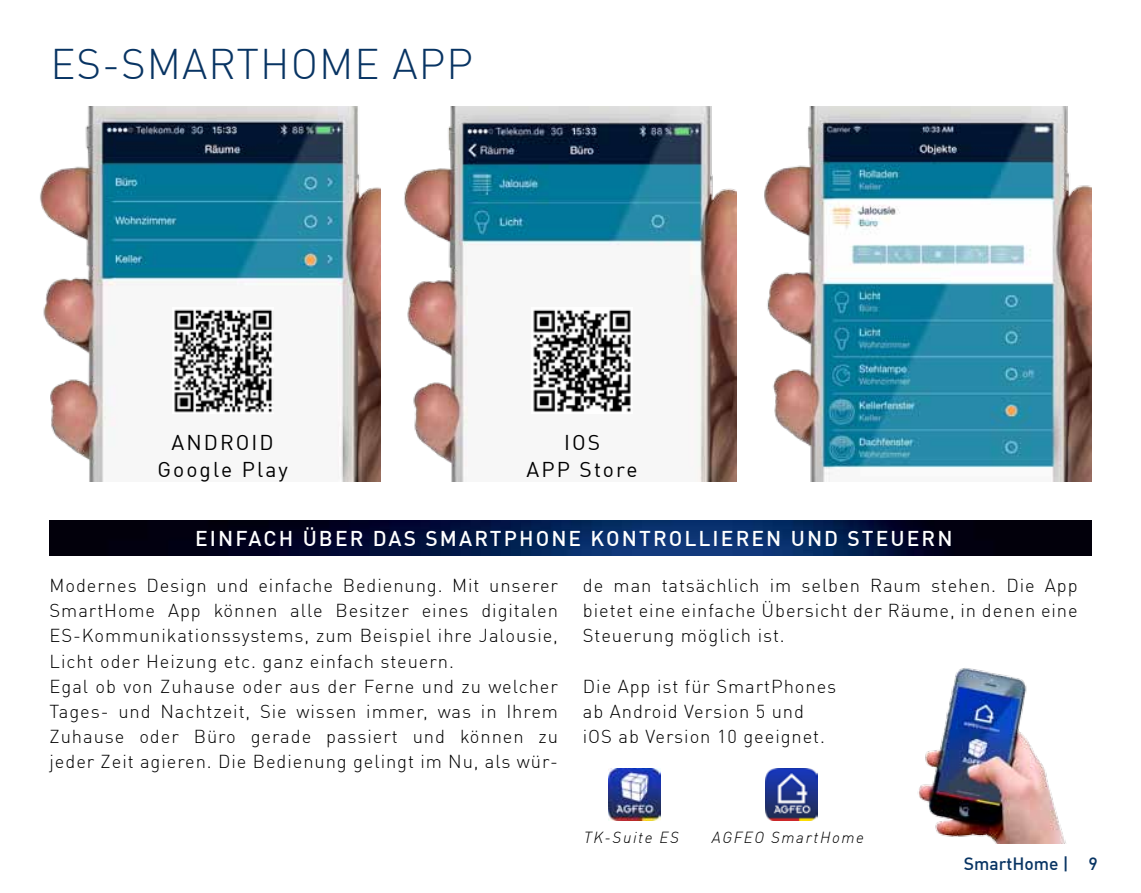
<style>
.page{position:relative;width:1141px;height:893px;background:#fff}
.page>*{position:absolute;margin:0;border:0;box-sizing:border-box;transform-origin:0 0}
.t1{font:300 42px "DIN Offc";letter-spacing:.025em;color:#083463}
.t2{font:500 21px "DIN Offc";letter-spacing:.1em;color:#fff}
.t3{font:21px/26.2px "DIN Offc";letter-spacing:.1em;color:#000;text-align:center}
.t4{font:300 18.38px/25.2px "DIN Offc";letter-spacing:.05em;color:#000}
.t5{font:500 17.5px "DIN Offc";color:#083463}
.t6{font:italic 300 15.75px "DIN Offc";letter-spacing:.1em;color:#000}
</style>
<div class="page">
<img style="left:40px;top:106px;width:340px;height:375px">
<img style="left:764px;top:106px;width:327px;height:375px">
<img style="left:404px;top:106px;width:332px;height:375px">
<img style="left:172px;top:308px;width:101px;height:105px">
<img style="left:532px;top:308px;width:101px;height:105px">
<img style="left:50px;top:521px;width:1041px;height:34px">
<img style="left:609px;top:769px;width:52px;height:52px">
<img style="left:765px;top:769px;width:52px;height:52px">
<img style="left:918px;top:668px;width:148px;height:175px">
<h1 class="t1" style="left:50px;top:38px;width:370px">ES-SmartH ome App</h1>
<p class="t3" style="left:157px;top:429px;width:132px">ANDROID<br>Google Play</p>
<p class="t3" style="left:527px;top:429px;width:113px">IOS<br>APP Store</p>
<p class="t2" style="left:195px;top:525px;width:667px">EINFACH ÜBER DAS SMARTPHONE KONTROLLIEREN UND STE</p>
<p class="t2" style="left:891px;top:525px;width:64px">UERN</p>
<p class="t4" style="left:50px;top:573px;width:510px">Modernes Design und einfache Bedienung. M it unserer SmartHome App können alle Besitzer eines digitalen ES-Kommunikationssystems, zum Beispiel ihre Jalousie, Licht oder Heizung etc. ganz einfach steuern.<br>Egal ob von Zuhause oder aus der Ferne und zu welcher Tages- und Nachtzeit, Sie wissen immer, was in I hrem Zuhause oder Büro gerade passiert und können zu jeder Zeit agieren. Die Bedienung gelingt im Nu, als wür-</p>
<p class="t4" style="left:583px;top:573px;width:496px;text-align:justify">de man tatsächlich im selben Raum stehen. Die App bietet eine einfache Übersicht der Räume, in denen eine Steuerung möglich ist.</p>
<p class="t4" style="left:583px;top:673px;width:255px">Die App ist für SmartPhones ab Android Version 5 und<br>iOS ab Version 10 geeignet.</p>
<p class="t6" style="left:584px;top:828px;width:97px">TK-Suite ES</p>
<p class="t6" style="left:712px;top:828px;width:154px">AGFEO SmartHome</p>
<p class="t5" style="left:964px;top:853px;width:106px">SMARTHOME |</p>
<p class="t5" style="left:1089px;top:853px;width:11px">9</p>
<p class="t5" style="left:1088px;top:853px;width:11px">7</p>
</div>
